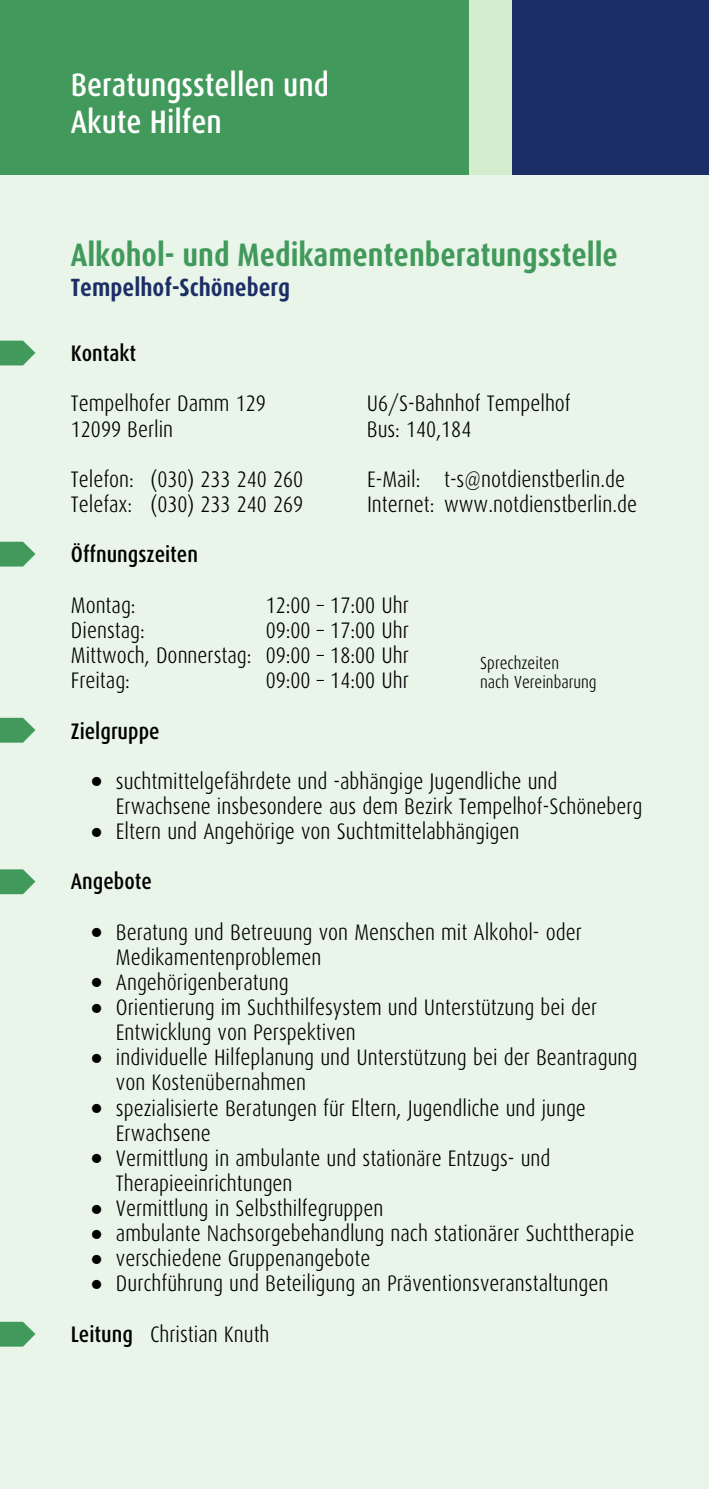
<style>
.page{position:relative;width:709px;height:1489px;background:#fff}
.page>*{position:absolute;margin:0;border:0;box-sizing:border-box;transform-origin:0 0}
.t1{font:700 32.5px "Dax Condensed";color:#42995c}
.t2{font:500 32.5px/36.5px "Dax Condensed";color:#fff}
.t3{font:700 25px "Dax Condensed";color:#1c2e66}
.t4{font:300 22.5px/25px "Dax Condensed";color:#000}
.t5{font:500 22.5px "Dax Condensed";color:#000}
.t6{font:300 17.5px/19.5px "Dax Condensed";color:#000}
.s1{font-weight:500}
</style>
<div class="page">
<div style="left:0;top:175px;width:709px;height:1313px;background:#e8f5e8"></div>
<svg style="left:0;top:717px;width:35px;height:25px"></svg>
<svg style="left:0;top:1321px;width:35px;height:25px"></svg>
<svg style="left:0;top:869px;width:35px;height:25px"></svg>
<svg style="left:0;top:340px;width:35px;height:25px"></svg>
<svg style="left:0;top:541px;width:35px;height:25px"></svg>
<div style="left:512px;top:0;width:197px;height:175px;background:#1c2e66"></div>
<div style="left:0;top:0;width:469px;height:175px;background:#42995c"></div>
<div style="left:469px;top:0;width:43px;height:175px;background:#d4edcf"></div>
<h1 class="t2" style="left:71px;top:69px;width:259px">Beratungsstellen und<br>Akute Hilfen</h1>
<h1 class="t1" style="left:71px;top:241px;width:548px">Alkohol- und Medikamentenberatungsstelle</h1>
<p class="t3" style="left:71px;top:277px;width:221px">Tempelhof-Schöneberg</p>
<p class="t5" style="left:71px;top:344px;width:67px">Kontakt</p>
<p class="t4" style="left:71px;top:393px;width:196px">Tempelhofer Damm 129<br>12099 Berlin</p>
<p class="t4" style="left:71px;top:468px;width:64px">Telefon:</p>
<p class="t4" style="left:367px;top:468px;width:259px">E-Mail: t-s@notdienstberlin.de</p>
<p class="t4" style="left:71px;top:493px;width:63px">Telefax:</p>
<p class="t4" style="left:367px;top:493px;width:271px">Internet: www.notdienstberlin.de</p>
<p class="t5" style="left:71px;top:545px;width:129px">Öffnungszeiten</p>
<p class="t4" style="left:71px;top:594px;width:182px">Montag:<br>Dienstag:<br>Mittwoch, Donnerstag:<br>Freitag:</p>
<p class="t5" style="left:71px;top:721px;width:90px">Zielgruppe</p>
<p class="t4" style="left:116px;top:770px;width:528px">suchtmittelgefährdete und -abhängige Jugendliche und<br>Erwachsene insbesondere aus dem Bezirk Tempelhof-Schöneberg<br>Eltern und Angehörige von Suchtmittelabhängigen</p>
<p class="t5" style="left:71px;top:872px;width:82px">Angebote</p>
<p class="t4" style="left:116px;top:921px;width:523px">Beratung und Betreuung von Menschen mit Alkohol- oder Medikamentenproblemen<br>Angehörigenberatung<br>Orientierung im Suchthilfesystem und Unterstützung bei der Entwicklung von Perspektiven<br>individuelle Hilfeplanung und Unterstützung bei der Beantragung von Kostenübernahmen<br>spezialisierte Beratungen für Eltern, Jugendliche und junge Erwachsene<br>Vermittlung in ambulante und stationäre Entzugs- und Therapieeinrichtungen<br>Vermittlung in Selbsthilfegruppen<br>ambulante Nachsorgebehandlung nach stationärer Suchttherapie verschiedene Gruppenangebote<br>Durchführung und Beteiligung an Präventionsveranstaltungen</p>
<p class="t4" style="left:71px;top:1322px;width:200px"><span class="s1">Leitung</span> Christian Knuth</p>
<p class="t4" style="left:367px;top:393px;width:205px">U6/S-Bahnhof Tempelhof<br>Bus: 140,184</p>
<p class="t4" style="left:151px;top:468px;width:154px">(030) 233 240 260 (030) 233 240 269</p>
<p class="t4" style="left:266px;top:594px;width:145px;text-align:justify">12:00 – 17:00 Uhr 09:00 – 17:00 Uhr 09:00 – 18:00 Uhr 09:00 – 14:00 Uhr</p>
<p class="t6" style="left:480px;top:654px;width:118px">Sprechzeiten<br>nach Vereinbarung</p>
</div>
